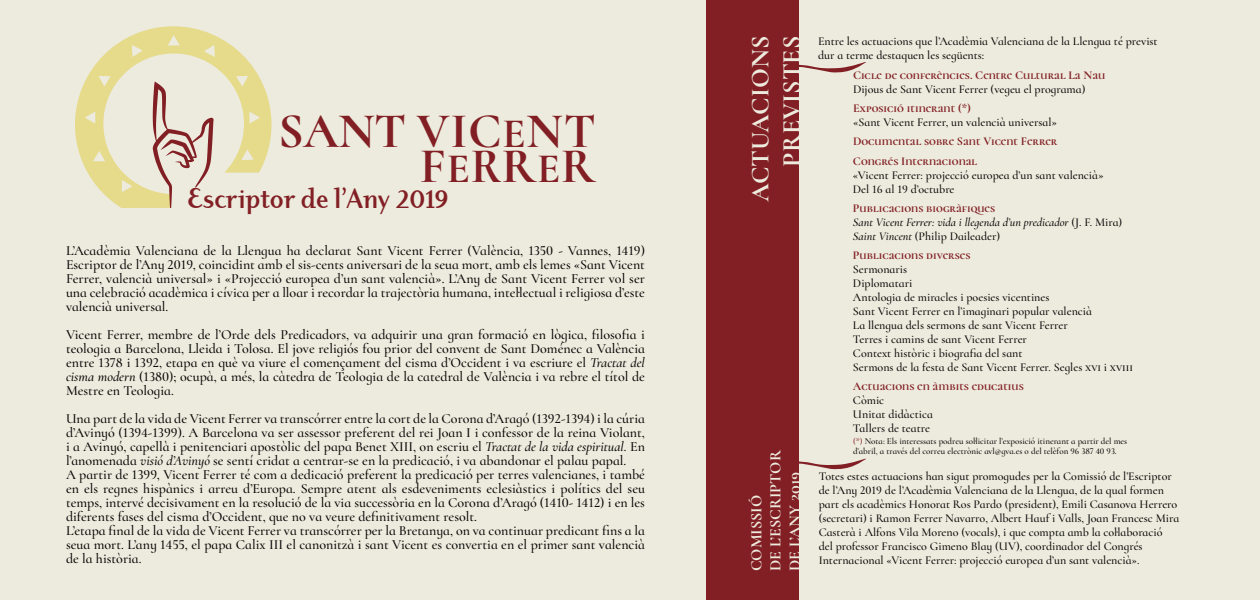
<style>
.page{position:relative;width:1260px;height:600px;background:#edebdd}
.page>*{position:absolute;margin:0;border:0;box-sizing:border-box;transform-origin:0 0}
.t1{font:700 50px "Cormorant";letter-spacing:.015em;color:#821f25}
.t2{font:700 30px "Dyadis ITC";letter-spacing:-.01em;color:#821f25}
.t3{font:700 26px/31.2px "Cormorant Unicase";color:#edebdd;text-align:right}
.t4{font:700 16px/19.2px "Cormorant Unicase";color:#edebdd}
.t5{font:500 14px/14px "Cormorant Infant";color:#000;text-align:justify}
.t6{font:500 12px/14px "Cormorant Infant";color:#000}
.t7{font:700 12px "Cormorant Unicase";color:#821f25}
.t8{font:italic 500 12px "Cormorant Infant";color:#000}
.t9{font:500 9px/10px "Cormorant Infant";color:#000}
.s1{font-size:42px}
.s2{font-style:italic}
.s3{font-style:normal}
.s4{color:#821f25}
</style>
<div class="page">
<svg style="left:799px;top:62px;width:67px;height:11px"></svg>
<svg style="left:799px;top:459px;width:67px;height:11px"></svg>
<div style="left:706px;top:0;width:93px;height:600px;background:#821f25"></div>
<svg style="left:75px;top:26px;width:197px;height:182px"></svg>
<svg style="left:153px;top:81px;width:61px;height:127px"></svg>
<p class="t1" style="left:278px;top:100px;width:319px">SANT VIC<span class="s1">E</span>NT</p>
<p class="t1" style="left:420px;top:135px;width:173px">F<span class="s1">E</span>RR<span class="s1">E</span>R</p>
<p class="t2" style="left:187px;top:182px;width:264px">Escriptor de l’Any 2019</p>
<p class="t5" style="left:66px;top:243px;width:581px">L’Acadèmia Valenciana de la Llengua ha declarat Sant Vicent Ferrer (València, 1350 - Vannes, 1419)<br>Escriptor de l’Any 2019, coincidint amb el sis-cents aniversari de la seua mort, amb els lemes «Sant Vicent Ferrer, valencià universal» i «Projecció europea d’un sant valencià». L’Any de Sant Vicent Ferrer vol ser una celebració acadèmica i cívica per a lloar i recordar la trajectòria humana, intel·lectual i religiosa d’este valencià universal.</p>
<p class="t5" style="left:66px;top:327px;width:581px">Vicent Ferrer, membre de l’Orde dels Predicadors, va adquirir una gran formació en lògica, filosofia i teologia a Barcelona, Lleida i Tolosa. El jove religiós fou prior del convent de Sant Doménec a València entre 1378 i 1392, etapa en què va viure el començament del cisma d’Occident i va escriure el <span class="s2">Tractat del cisma modern</span> (1380); ocupà, a més, la càtedra de Teologia de la catedral de València i va rebre el títol de Mestre en Teologia.</p>
<p class="t5" style="left:66px;top:411px;width:581px">Una part de la vida de Vicent Ferrer va transcórrer entre la cort de la Corona d’Aragó (1392-1394) i la cúria d’Avinyó (1394-1399). A Barcelona va ser assessor preferent del rei Joan I i confessor de la reina Violant, i a Avinyó, capellà i penitenciari apostòlic del papa Benet XIII, on escriu el <span class="s2">Tractat de la vida espiritual.</span> En l’anomenada <span class="s2">visió d’Avinyó</span> se sentí cridat a centrar-se en la predicació, i va abandonar el palau papal.</p>
<p class="t5" style="left:66px;top:467px;width:581px">A partir de 1399, Vicent Ferrer té com a dedicació preferent la predicació per terres valencianes, i també en els regnes hispànics i arreu d’Europa. Sempre atent als esdeveniments eclesiàstics i polítics del seu temps, intervé decisivament en la resolució de la via successòria en la Corona d’Aragó (1410- 1412) i en les diferents fases del cisma d’Occident, que no va veure definitivament resolt.</p>
<p class="t5" style="left:66px;top:523px;width:581px">L’etapa final de la vida de Vicent Ferrer va transcórrer per la Bretanya, on va continuar predicant fins a la seua mort. L’any 1455, el papa Calix III el canonitzà i sant Vicent es convertia en el primer sant valencià de la història.</p>
<p class="t3" style="left:744px;top:202px;width:168px;rotate:-90deg">ACTUACIONS<br>PREVISTES</p>
<p class="t4" style="left:746px;top:571px;width:123px;rotate:-90deg">COMISSIÓ<br>DE L’ESCRIPTOR<br>DE L’ANY 2019</p>
<p class="t6" style="left:818px;top:34px;width:341px">Entre les actuacions que l’Acadèmia Valenciana de la Llengua té previst dur a terme destaquen les següents:</p>
<p class="t7" style="left:853px;top:67px;width:254px">Cicle de conferències. Centre Cultural La Nau</p>
<p class="t6" style="left:853px;top:82px;width:234px">Dijous de Sant Vicent Ferrer (vegeu el programa)</p>
<p class="t7" style="left:853px;top:100px;width:119px">Exposició itinerant (*)</p>
<p class="t6" style="left:853px;top:115px;width:206px">«Sant Vicent Ferrer, un valencià universal»</p>
<p class="t7" style="left:853px;top:133px;width:206px">Documental sobre Sant Vicent Ferrer</p>
<p class="t7" style="left:853px;top:153px;width:126px">Congrés Internacional</p>
<p class="t6" style="left:853px;top:168px;width:252px">«Vicent Ferrer: projecció europea d’un sant valencià»<br>Del 16 al 19 d’octubre</p>
<p class="t7" style="left:853px;top:200px;width:144px">Publicacions biogràfiques</p>
<p class="t8" style="left:853px;top:215px;width:271px">Sant Vicent Ferrer: vida i llegenda d’un predicador <span class="s3">(J. F. Mira)</span></p>
<p class="t6" style="left:853px;top:229px;width:149px"><span class="s2">Saint Vincent</span> (Philip Daileader)</p>
<p class="t7" style="left:853px;top:247px;width:119px">Publicacions diverses</p>
<p class="t6" style="left:853px;top:262px;width:56px">Sermonaris</p>
<p class="t6" style="left:853px;top:276px;width:61px">Diplomatari</p>
<p class="t6" style="left:853px;top:290px;width:198px">Antologia de miracles i poesies vicentines</p>
<p class="t6" style="left:853px;top:304px;width:241px">Sant Vicent Ferrer en l’imaginari popular valencià</p>
<p class="t6" style="left:853px;top:318px;width:216px">La llengua dels sermons de sant Vicent Ferrer</p>
<p class="t6" style="left:853px;top:332px;width:176px">Terres i camins de sant Vicent Ferrer</p>
<p class="t6" style="left:853px;top:346px;width:171px">Context històric i biografia del sant</p>
<p class="t6" style="left:853px;top:360px;width:281px">Sermons de la festa de Sant Vicent Ferrer. Segles xvi i xviii</p>
<p class="t7" style="left:853px;top:378px;width:172px">Actuacions en àmbits educatius</p>
<p class="t6" style="left:853px;top:393px;width:33px">Còmic</p>
<p class="t6" style="left:853px;top:407px;width:81px">Unitat didàctica</p>
<p class="t6" style="left:853px;top:421px;width:78px">Tallers de teatre</p>
<p class="t9" style="left:853px;top:436px;width:276px"><span class="s4">(*)</span> Nota: Els interessats podreu sol·licitar l’exposició itinerant a partir del mes d’abril, a través del correu electrònic avl@gva.es o del telèfon 96 387 40 93.</p>
<p class="t6" style="left:819px;top:469px;width:362px">Totes estes actuacions han sigut promogudes per la Comissió de l’Escriptor de l’Any 2019 de l’Acadèmia Valenciana de la Llengua, de la qual formen part els acadèmics Honorat Ros Pardo (president), Emili Casanova Herrero (secretari) i Ramon Ferrer Navarro, Albert Hauf i Valls, Joan Francesc Mira Casterà i Alfons Vila Moreno (vocals), i que compta amb la col·laboració del professor Francisco Gimeno Blay (UV), coordinador del Congrés Internacional «Vicent Ferrer: projecció europea d’un sant valencià».</p>
</div>
